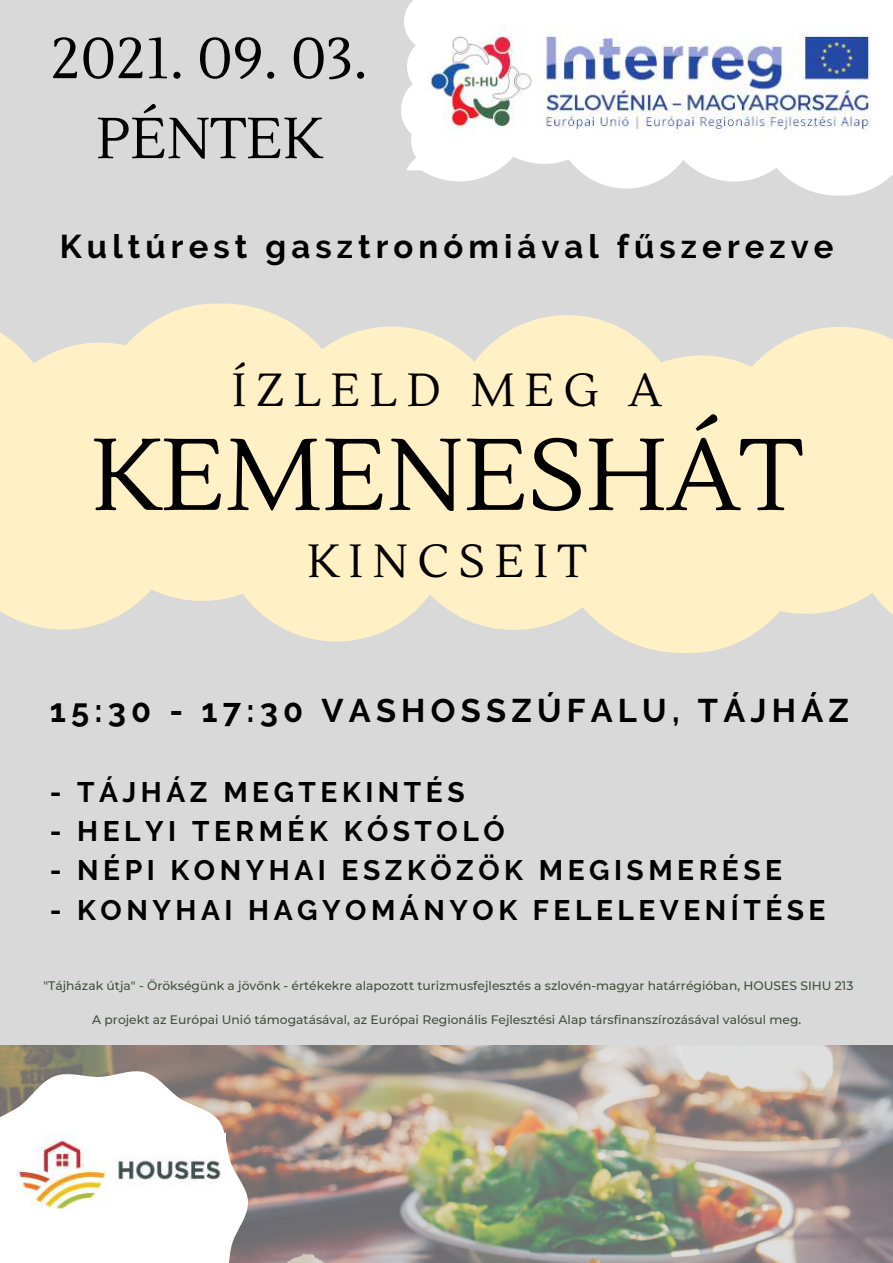
<style>
.page{position:relative;width:893px;height:1263px;background:#d9d9d9}
.page>*{position:absolute;margin:0;border:0;box-sizing:border-box;transform-origin:0 0}
.t1{font:101.32px "Lustria";color:#000}
.t2{font:57.45px/79.9px "Lustria";color:#000;text-align:center}
.t3{font:46.35px "Lustria";letter-spacing:.205em;color:#000}
.t4{font:700 32.85px "Raleway";letter-spacing:.155em;color:#000}
.t5{font:700 32.7px "Raleway";letter-spacing:.16em;color:#000}
.t6{font:700 28.2px "Raleway";letter-spacing:.16em;color:#000}
.t7{font:500 12.3px "Montserrat";color:#414f3b}
</style>
<div class="page">
<svg style="left:420px;top:0;width:473px;height:196px;fill:#fff"></svg>
<svg style="left:401px;top:0;width:59px;height:170px"></svg>
<img style="left:429px;top:26px;width:453px;height:107px">
<svg style="left:0;top:536px;width:893px;height:117px;fill:#fff0c6"></svg>
<svg style="left:0;top:304px;width:893px;height:232px;background:#faedc8"></svg>
<img style="left:285px;top:1046px;width:608px;height:217px">
<svg style="left:0;top:1045px;width:285px;height:218px;background:#cbc2bd"></svg>
<img style="left:17px;top:1133px;width:209px;height:82px">
<h2 class="t2" style="left:51px;top:20px;width:318px">2021. 09. 03.<br>PÉNTEK</h2>
<h3 class="t4" style="left:60px;top:227px;width:775px">Kultúrest gasztronómiával fűszerezve</h3>
<h3 class="t3" style="left:232px;top:362px;width:431px">ÍZLELD MEG A</h3>
<h1 class="t1" style="left:91px;top:413px;width:713px">KEMENESHÁT</h1>
<h3 class="t3" style="left:307px;top:533px;width:281px">KINCSEIT</h3>
<h3 class="t5" style="left:50px;top:691px;width:801px">15:30 - 17:30 VASHOSSZÚFALU, TÁJHÁZ</h3>
<h3 class="t6" style="left:50px;top:775px;width:416px">- TÁJHÁZ MEGTEKINTÉS</h3>
<h3 class="t6" style="left:50px;top:814px;width:456px">- HELYI TERMÉK KÓSTOLÓ</h3>
<h3 class="t6" style="left:50px;top:854px;width:734px">- NÉPI KONYHAI ESZKÖZÖK MEGISMERÉSE</h3>
<h3 class="t6" style="left:50px;top:893px;width:777px">- KONYHAI HAGYOMÁNYOK FELELEVENÍTÉSE</h3>
<p class="t7" style="left:43px;top:978px;width:811px">"Tájházak útja" - Örökségünk a jövőnk - értékekre alapozott turizmusfejlesztés a szlovén-magyar határrégióban, HOUSES SIHU 213</p>
<p class="t7" style="left:92px;top:1012px;width:710px">A projekt az Európai Unió támogatásával, az Európai Regionális Fejlesztési Alap társfinanszírozásával valósul meg.</p>
</div>
